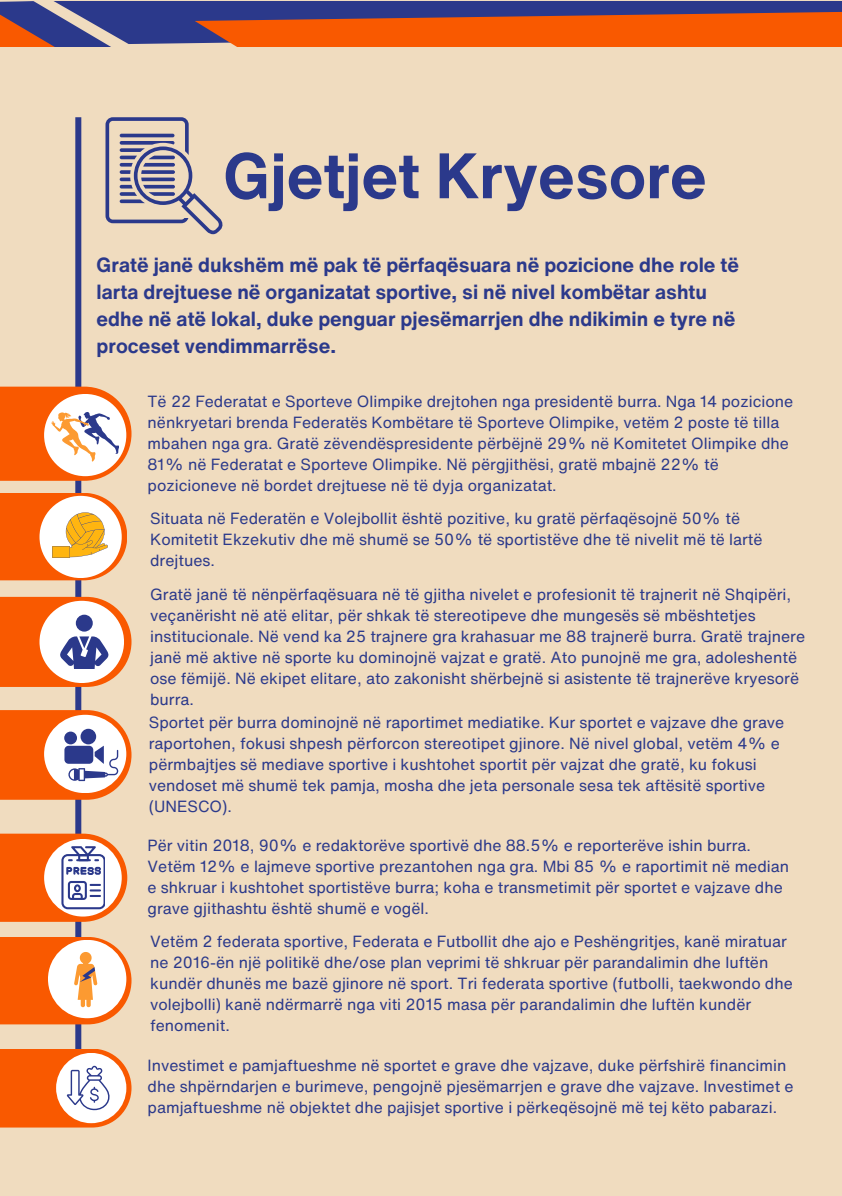
<style>
.page{position:relative;width:842px;height:1196px;background:#fff}
.page>*{position:absolute;margin:0;border:0;box-sizing:border-box;transform-origin:0 0}
.t1{font:700 63px "Helvetica Now Text";color:#2b398b}
.t2{font:700 20px/27px "Helvetica Now Text";color:#2b398b}
.t3{font:15.8px/21px "Helvetica Now Text";color:#2b398b}
</style>
<div class="page">
<div style="left:0;top:0;width:842px;height:1195px;background:#f0dcbf"></div>
<div style="left:75px;top:476px;width:6px;height:612px;background:#2b398b"></div>
<div style="left:0;top:493px;width:127px;height:87px;background:#f95900"></div>
<div style="left:0;top:597px;width:131px;height:90px;background:#f95900"></div>
<div style="left:0;top:710px;width:131px;height:89px;background:#f95900"></div>
<div style="left:0;top:833px;width:127px;height:88px;background:#f95900"></div>
<div style="left:0;top:937px;width:131px;height:87px;background:#f95900"></div>
<div style="left:75px;top:117px;width:6px;height:359px;background:#2b398b"></div>
<div style="left:0;top:386px;width:131px;height:95px;background:#f95900"></div>
<div style="left:44px;top:394px;width:82px;height:82px;background:#fff;border-radius:50%"></div>
<svg style="left:51px;top:412px;width:68px;height:49px"></svg>
<div style="left:39px;top:496px;width:83px;height:82px;background:#fff;border-radius:50%"></div>
<svg style="left:52px;top:512px;width:56px;height:45px"></svg>
<div style="left:39px;top:601px;width:85px;height:82px;background:#fff;border-radius:50%"></div>
<svg style="left:60px;top:614px;width:49px;height:54px"></svg>
<div style="left:44px;top:714px;width:82px;height:79px;background:#fff;border-radius:50%"></div>
<svg style="left:64px;top:728px;width:54px;height:53px"></svg>
<div style="left:44px;top:839px;width:78px;height:77px;background:#fff;border-radius:50%"></div>
<svg style="left:61px;top:846px;width:44px;height:63px"></svg>
<div style="left:48px;top:939px;width:78px;height:79px;background:#fff;border-radius:50%"></div>
<div style="left:0;top:1048px;width:131px;height:79px;background:#f95900"></div>
<div style="left:56px;top:1052px;width:70px;height:71px;background:#fff;border-radius:50%"></div>
<svg style="left:67px;top:1065px;width:43px;height:45px"></svg>
<svg style="left:74px;top:952px;width:23px;height:55px"></svg>
<svg style="left:0;top:2px;width:841px;height:45px;background:#9f4f43"></svg>
<svg style="left:105px;top:117px;width:118px;height:117px"></svg>
<p class="t1" style="left:223px;top:128px;width:484px">Gjetjet Kryesore</p>
<p class="t2" style="left:97px;top:250px;width:644px">Gratë janë dukshëm më pak të përfaqësuara në pozicione dhe role të larta drejtuese në organizatat sportive, si në nivel kombëtar ashtu edhe në atë lokal, duke penguar pjesëmarrjen dhe ndikimin e tyre në proceset vendimmarrëse.</p>
<h1 class="t3" style="left:147px;top:390px;width:647px">Të 22 Federatat e Sporteve Olimpike drejtohen nga presidentë burra. Nga 14 pozicione nënkryetari brenda Federatës Kombëtare të Sporteve Olimpike, vetëm 2 poste të tilla mbahen nga gra. Gratë zëvendëspresidente përbëjnë 29% në Komitetet Olimpike dhe 81% në Federatat e Sporteve Olimpike. Në përgjithësi, gratë mbajnë 22% të pozicioneve në bordet drejtuese në të dyja organizatat.</h1>
<h2 class="t3" style="left:150px;top:507px;width:614px">Situata në Federatën e Volejbollit është pozitive, ku gratë përfaqësojnë 50% të<br>Komitetit Ekzekutiv dhe më shumë se 50% të sportistëve dhe të nivelit më të lartë drejtues.</h2>
<p class="t3" style="left:150px;top:583px;width:656px">Gratë janë të nënpërfaqësuara në të gjitha nivelet e profesionit të trajnerit në Shqipëri, veçanërisht në atë elitar, për shkak të stereotipeve dhe mungesës së mbështetjes institucionale. Në vend ka 25 trajnere gra krahasuar me 88 trajnerë burra. Gratë trajnere janë më aktive në sporte ku dominojnë vajzat e gratë. Ato punojnë me gra, adoleshentë ose fëmijë. Në ekipet elitare, ato zakonisht shërbejnë si asistente të trajnerëve kryesorë burra.</p>
<p class="t3" style="left:149px;top:711px;width:637px">Sportet për burra dominojnë në raportimet mediatike. Kur sportet e vajzave dhe grave raportohen, fokusi shpesh përforcon stereotipet gjinore. Në nivel global, vetëm 4% e përmbajtjes së mediave sportive i kushtohet sportit për vajzat dhe gratë, ku fokusi vendoset më shumë tek pamja, mosha dhe jeta personale sesa tek aftësitë sportive (UNESCO).</p>
<p class="t3" style="left:147px;top:835px;width:643px">Për vitin 2018, 90% e redaktorëve sportivë dhe 88.5% e reporterëve ishin burra.<br>Vetëm 12% e lajmeve sportive prezantohen nga gra. Mbi 85 % e raportimit në median e shkruar i kushtohet sportistëve burra; koha e transmetimit për sportet e vajzave dhe grave gjithashtu është shumë e vogël.</p>
<p class="t3" style="left:150px;top:930px;width:644px">Vetëm 2 federata sportive, Federata e Futbollit dhe ajo e Peshëngritjes, kanë miratuar ne 2016-ën një politikë dhe/ose plan veprimi të shkruar për parandalimin dhe luftën kundër dhunës me bazë gjinore në sport. Tri federata sportive (futbolli, taekwondo dhe volejbolli) kanë ndërmarrë nga viti 2015 masa për parandalimin dhe luftën kundër fenomenit.</p>
<p class="t3" style="left:147px;top:1054px;width:647px">Investimet e pamjaftueshme në sportet e grave dhe vajzave, duke përfshirë financimin dhe shpërndarjen e burimeve, pengojnë pjesëmarrjen e grave dhe vajzave. Investimet e pamjaftueshme në objektet dhe pajisjet sportive i përkeqësojnë më tej këto pabarazi.</p>
</div>
